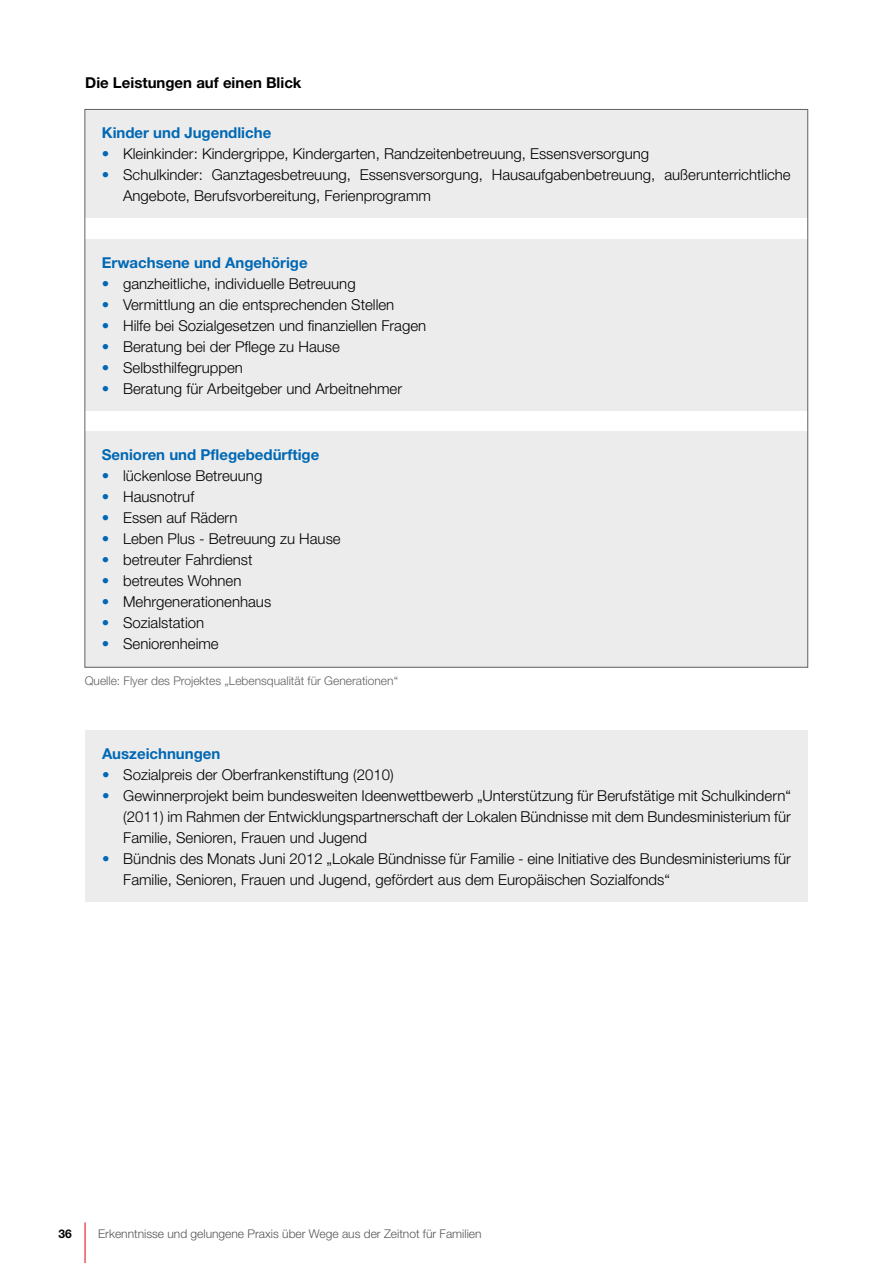
<style>
.page{position:relative;width:893px;height:1263px;background:#fff}
.page>*{position:absolute;margin:0;border:0;box-sizing:border-box;transform-origin:0 0}
.t1{font:300 15px/21px "Helvetica Neue LT";color:#000}
.t2{font:700 15px "Helvetica Neue LT";color:#0068b4}
.t3{font:700 15px "Helvetica Neue LT";color:#000}
.t4{font:300 12px "Helvetica Neue LT";color:#565655}
.t5{font:300 12px "Helvetica Neue LT";color:#626261}
.t6{font:700 12px "Helvetica Neue LT";color:#000}
.s1{color:#0068b4}
</style>
<div class="page">
<hr style="left:85px;top:1222px;width:1px;height:41px;background:#e3000b">
<div style="left:85px;top:239px;width:723px;height:172px;background:#ececec"></div>
<div style="left:85px;top:431px;width:723px;height:236px;background:#ececec"></div>
<div style="left:85px;top:109px;width:723px;height:109px;background:#ececec"></div>
<div style="left:85px;top:730px;width:723px;height:172px;background:#ececec"></div>
<p class="t3" style="left:85px;top:74px;width:218px">Die Leistungen auf einen Blick</p>
<p class="t2" style="left:102px;top:123px;width:171px">Kinder und Jugendliche</p>
<p class="t1" style="left:102px;top:143px;width:549px"><span class="s1">•</span> Kleinkinder: Kindergrippe, Kindergarten, Randzeitenbetreuung, Essensversorgung</p>
<p class="t1" style="left:123px;top:164px;width:669px;text-indent:-21px"><span class="s1">•</span> Schulkinder: Ganztagesbetreuung, Essensversorgung, Hausaufgabenbetreuung, außerunterrichtliche<br>Angebote, Berufsvorbereitung, Ferienprogramm</p>
<p class="t2" style="left:102px;top:253px;width:207px">Erwachsene und Angehörige</p>
<p class="t1" style="left:102px;top:273px;width:255px"><span class="s1">•</span> ganzheitliche, individuelle Betreuung</p>
<p class="t1" style="left:102px;top:294px;width:294px"><span class="s1">•</span> Vermittlung an die entsprechenden Stellen</p>
<p class="t1" style="left:102px;top:315px;width:326px"><span class="s1">•</span> Hilfe bei Sozialgesetzen und finanziellen Fragen</p>
<p class="t1" style="left:102px;top:336px;width:240px"><span class="s1">•</span> Beratung bei der Pflege zu Hause</p>
<p class="t1" style="left:102px;top:357px;width:142px"><span class="s1">•</span> Selbsthilfegruppen</p>
<p class="t1" style="left:102px;top:378px;width:302px"><span class="s1">•</span> Beratung für Arbeitgeber und Arbeitnehmer</p>
<p class="t2" style="left:102px;top:445px;width:219px">Senioren und Pflegebedürftige</p>
<p class="t1" style="left:102px;top:465px;width:162px"><span class="s1">•</span> lückenlose Betreuung</p>
<p class="t1" style="left:102px;top:486px;width:94px"><span class="s1">•</span> Hausnotruf</p>
<p class="t1" style="left:102px;top:507px;width:137px"><span class="s1">•</span> Essen auf Rädern</p>
<p class="t1" style="left:102px;top:528px;width:240px"><span class="s1">•</span> Leben Plus - Betreuung zu Hause</p>
<p class="t1" style="left:102px;top:549px;width:152px"><span class="s1">•</span> betreuter Fahrdienst</p>
<p class="t1" style="left:102px;top:570px;width:141px"><span class="s1">•</span> betreutes Wohnen</p>
<p class="t1" style="left:102px;top:591px;width:171px"><span class="s1">•</span> Mehrgenerationenhaus</p>
<p class="t1" style="left:102px;top:612px;width:104px"><span class="s1">•</span> Sozialstation</p>
<p class="t1" style="left:102px;top:633px;width:118px"><span class="s1">•</span> Seniorenheime</p>
<p class="t5" style="left:85px;top:674px;width:315px">Quelle: Flyer des Projektes „Lebensqualität für Generationen“</p>
<p class="t2" style="left:102px;top:744px;width:120px">Auszeichnungen</p>
<p class="t1" style="left:102px;top:764px;width:293px"><span class="s1">•</span> Sozialpreis der Oberfrankenstiftung (2010)</p>
<p class="t1" style="left:123px;top:785px;width:669px;text-align:justify;text-indent:-21px"><span class="s1">•</span> Gewinnerprojekt beim bundesweiten Ideenwettbewerb „Unterstützung für Berufstätige mit Schulkindern“ (2011) im Rahmen der Entwicklungspartnerschaft der Lokalen Bündnisse mit dem Bundesministerium für Familie, Senioren, Frauen und Jugend</p>
<p class="t1" style="left:123px;top:848px;width:669px;text-indent:-21px"><span class="s1">•</span> Bündnis des Monats Juni 2012 „Lokale Bündnisse für Familie - eine Initiative des Bundesministeriums für<br>Familie, Senioren, Frauen und Jugend, gefördert aus dem Europäischen Sozialfonds“</p>
<p class="t6" style="left:59px;top:1226px;width:15px">36</p>
<p class="t4" style="left:98px;top:1226px;width:385px">Erkenntnisse und gelungene Praxis über Wege aus der Zeitnot für Familien</p>
</div>
